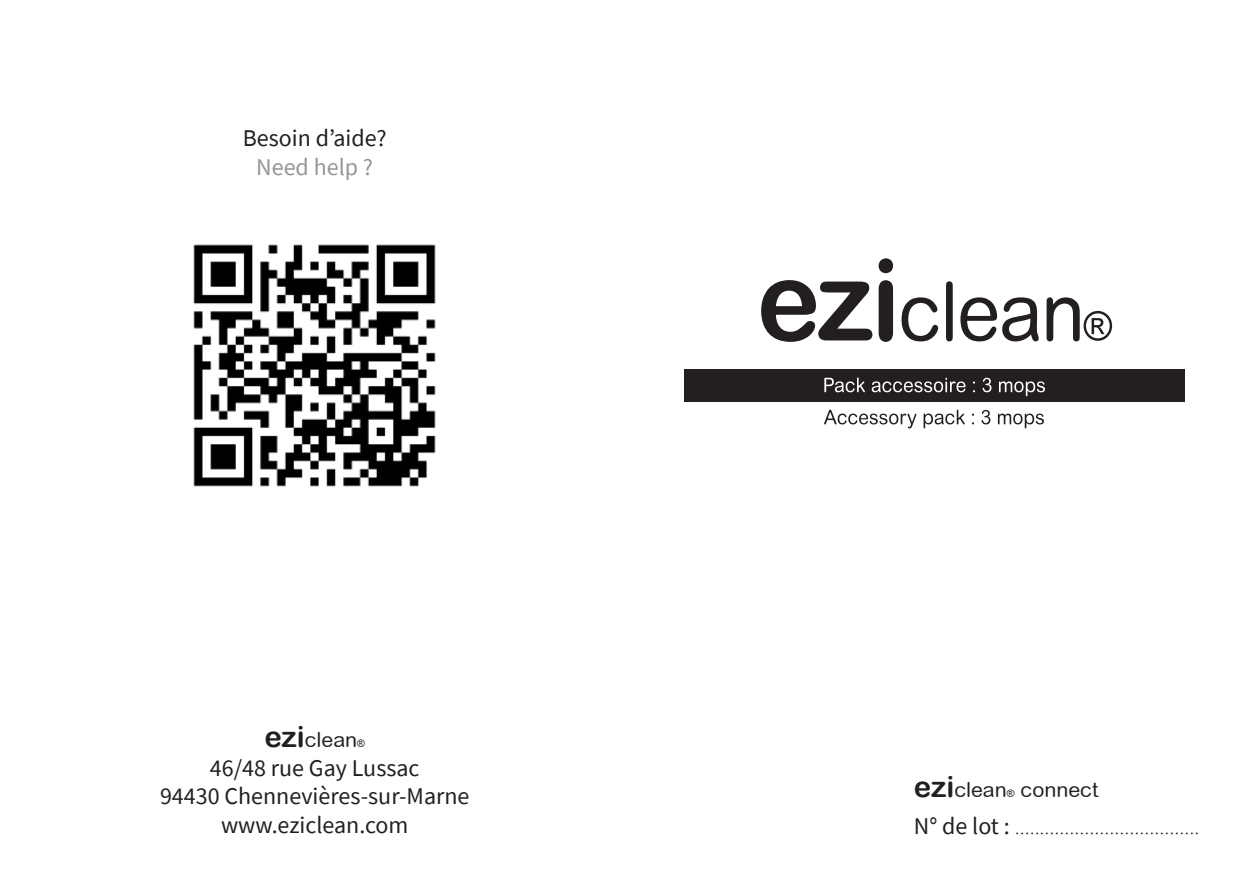
<style>
.page{position:relative;width:1259px;height:893px;background:#fff}
.page>*{position:absolute;margin:0;border:0;box-sizing:border-box;transform-origin:0 0}
.t1{font:24px "Source Sans Pro";color:#231f20}
.t2{font:200 24px "Source Sans Pro";color:#231f20}
.t3{font:24px "Source Sans Pro";color:#939598}
.t4{font:21px "Arial Rounded MT";color:#231f20}
.s1{font-family:"Arial Rounded MT Bold";font-size:29.4px}
.s2{font-size:10.5px}
.s3{font-weight:400}
</style>
<div class="page">
<img style="left:193px;top:244px;width:243px;height:243px">
<svg style="left:761px;top:280px;width:111px;height:62px"></svg>
<svg style="left:878px;top:258px;width:15px;height:84px"></svg>
<svg style="left:901px;top:297px;width:37px;height:44px"></svg>
<svg style="left:946px;top:281px;width:6px;height:60px"></svg>
<svg style="left:960px;top:297px;width:78px;height:44px"></svg>
<svg style="left:1046px;top:297px;width:66px;height:44px"></svg>
<div style="left:684px;top:370px;width:500px;height:32px;background:#231f20"></div>
<svg style="left:824px;top:377px;width:41px;height:15px"></svg>
<svg style="left:871px;top:378px;width:94px;height:14px"></svg>
<svg style="left:982px;top:378px;width:9px;height:14px"></svg>
<svg style="left:999px;top:381px;width:46px;height:15px"></svg>
<svg style="left:824px;top:410px;width:92px;height:18px"></svg>
<svg style="left:923px;top:410px;width:41px;height:18px"></svg>
<svg style="left:981px;top:410px;width:9px;height:14px"></svg>
<svg style="left:998px;top:414px;width:46px;height:14px"></svg>
<p class="t1" style="left:243px;top:123px;width:145px">Besoin d’aide?</p>
<p class="t3" style="left:256px;top:152px;width:118px">Need help ?</p>
<p class="t4" style="left:264px;top:727px;width:102px"><span class="s1">ezi</span>clean<span class="s2">®</span></p>
<p class="t1" style="left:210px;top:752px;width:211px">46/48 rue Gay Lussac</p>
<p class="t1" style="left:160px;top:781px;width:311px">94430 Chennevières-sur-Marne</p>
<p class="t1" style="left:221px;top:810px;width:189px">www.eziclean.com</p>
<p class="t2" style="left:914px;top:812px;width:287px"><span class="s3">N° de lot :</span> .....................................</p>
<p class="t4" style="left:914px;top:777px;width:186px"><span class="s1">ezi</span>clean<span class="s2">®</span> connect</p>
</div>
